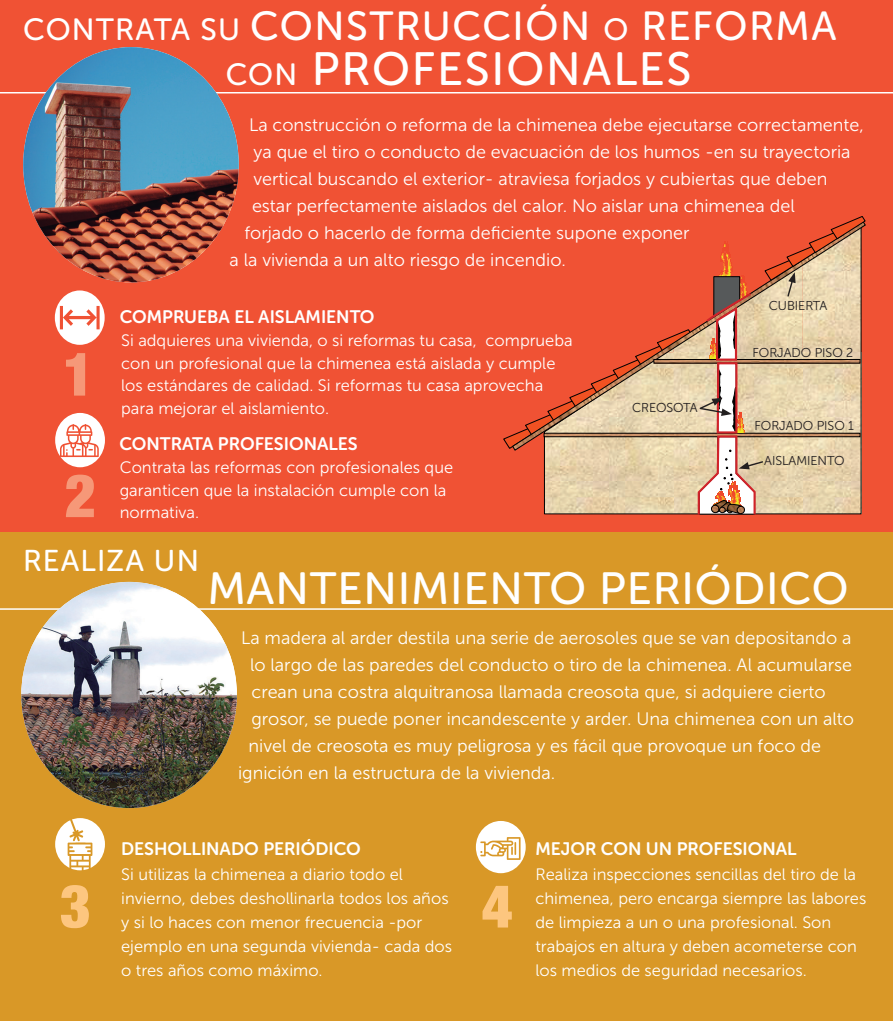
<style>
.page{position:relative;width:893px;height:1021px;background:#fff}
.page>*{position:absolute;margin:0;border:0;box-sizing:border-box;transform-origin:0 0}
.t1{font:900 condensed 60px "Helvetica Neue";color:#fdc67f}
.t2{font:900 condensed 60px/121.5px "Helvetica Neue";color:#f69878}
.t3{font:46.5px "Museo Sans Rounded 500";letter-spacing:.04em;color:#fff}
.t4{font:45px "Museo Sans Rounded 500";letter-spacing:.02em;color:#fff}
.t5{font:40.5px "Museo Sans Rounded 500";letter-spacing:.04em;color:#fff}
.t6{font:30px "Museo Sans Rounded 500";letter-spacing:.04em;color:#fff}
.t7{font:18px "Museo Sans 300";color:#fff}
.t8{font:18px "Museo Sans Rounded 700";color:#fff}
.t9{font:16.5px/24px "Museo Sans 300";color:#fff}
.t10{font:12.9px "Museo Sans Rounded 300";color:#231f20}
.s1{font-size:30.6px}
</style>
<div class="page">
<div style="left:0;top:510px;width:893px;height:510px;background:#d99827"></div>
<div style="left:55px;top:818px;width:50px;height:52px;background:#fff;border-radius:50%"></div>
<svg style="left:63px;top:818px;width:29px;height:53px"></svg>
<div style="left:476px;top:821px;width:50px;height:52px;background:#fff;border-radius:50%"></div>
<svg style="left:480px;top:837px;width:41px;height:22px"></svg>
<div style="left:0;top:1px;width:893px;height:530px;background:#f05234"></div>
<div style="left:55px;top:290px;width:50px;height:55px;background:#fff;border-radius:50%"></div>
<svg style="left:60px;top:306px;width:40px;height:23px"></svg>
<div style="left:55px;top:413px;width:50px;height:54px;background:#fff;border-radius:50%"></div>
<svg style="left:60px;top:424px;width:39px;height:33px"></svg>
<svg style="left:503px;top:216px;width:363px;height:299px"></svg>
<hr style="left:0;top:92px;width:893px;height:1px;background:#fff">
<hr style="left:0;top:608px;width:893px;height:1px;background:#fff">
<img style="left:23px;top:47px;width:216px;height:235px">
<img style="left:21px;top:582px;width:216px;height:226px">
<h3 class="t5" style="left:23px;top:4px;width:815px"><span class="s1">CONTRATA SU</span> CONSTRUCCIÓN <span class="s1">O</span> REFORMA</h3>
<h2 class="t3" style="left:226px;top:43px;width:467px"><span class="s1">CON</span> PROFESIONALES</h2>
<p class="t7" style="left:249px;top:115px;width:616px">La construcción o reforma de la chimenea debe ejecutarse correctamente,</p>
<p class="t7" style="left:254px;top:142px;width:599px">ya que el tiro o conducto de evacuación de los humos -en su trayectoria</p>
<p class="t7" style="left:254px;top:169px;width:575px">vertical buscando el exterior- atraviesa forjados y cubiertas que deben</p>
<p class="t7" style="left:252px;top:196px;width:544px">estar perfectamente aislados del calor. No aislar una chimenea del</p>
<p class="t7" style="left:245px;top:223px;width:447px">forjado o hacerlo de forma deficiente supone exponer</p>
<p class="t7" style="left:230px;top:250px;width:338px">a la vivienda a un alto riesgo de incendio.</p>
<h1 class="t2" style="left:63px;top:310px;width:34px">1<br>2</h1>
<p class="t8" style="left:120px;top:306px;width:256px">COMPRUEBA EL AISLAMIENTO</p>
<p class="t9" style="left:121px;top:329px;width:453px;line-height:22.5px">Si adquieres una vivienda, o si reformas tu casa, comprueba con un profesional que la chimenea está aislada y cumple los estándares de calidad. Si reformas tu casa aprovecha para mejorar el aislamiento.</p>
<p class="t8" style="left:119px;top:433px;width:240px">CONTRATA PROFESIONALES</p>
<p class="t9" style="left:120px;top:456px;width:335px;line-height:22.5px">Contrata las reformas con profesionales que garanticen que la instalación cumple con la normativa.</p>
<p class="t10" style="left:632px;top:400px;width:67px">CREOSOTA</p>
<p class="t10" style="left:769px;top:298px;width:60px">CUBIERTA</p>
<p class="t10" style="left:753px;top:346px;width:102px">FORJADO PISO 2</p>
<p class="t10" style="left:755px;top:418px;width:101px">FORJADO PISO 1</p>
<p class="t10" style="left:764px;top:453px;width:82px">AISLAMIENTO</p>
<h3 class="t6" style="left:23px;top:544px;width:177px">REALIZA UN</h3>
<h3 class="t4" style="left:208px;top:563px;width:642px">MANTENIMIENTO PERIÓDICO</h3>
<p class="t7" style="left:241px;top:628px;width:612px">La madera al arder destila una serie de aerosoles que se van depositando a</p>
<p class="t7" style="left:250px;top:655px;width:603px">lo largo de las paredes del conducto o tiro de la chimenea. Al acumularse</p>
<p class="t7" style="left:251px;top:682px;width:576px">crean una costra alquitranosa llamada creosota que, si adquiere cierto</p>
<p class="t7" style="left:251px;top:709px;width:604px">grosor, se puede poner incandescente y arder. Una chimenea con un alto</p>
<p class="t7" style="left:248px;top:736px;width:574px">nivel de creosota es muy peligrosa y es fácil que provoque un foco de</p>
<p class="t7" style="left:238px;top:763px;width:319px">ignición en la estructura de la vivienda.</p>
<p class="t8" style="left:121px;top:838px;width:241px">DESHOLLINADO PERIÓDICO</p>
<p class="t8" style="left:535px;top:838px;width:263px">MEJOR CON UN PROFESIONAL</p>
<p class="t9" style="left:121px;top:862px;width:332px">Si utilizas la chimenea a diario todo el invierno, debes deshollinarla todos los años y si lo haces con menor frecuencia -por ejemplo en una segunda vivienda- cada dos o tres años como máximo.</p>
<p class="t9" style="left:535px;top:862px;width:332px">Realiza inspecciones sencillas del tiro de la chimenea, pero encarga siempre las labores de limpieza a un o una profesional. Son trabajos en altura y deben acometerse con los medios de seguridad necesarios.</p>
<h1 class="t1" style="left:60px;top:856px;width:33px">3</h1>
<h1 class="t1" style="left:482px;top:856px;width:33px">4</h1>
</div>
